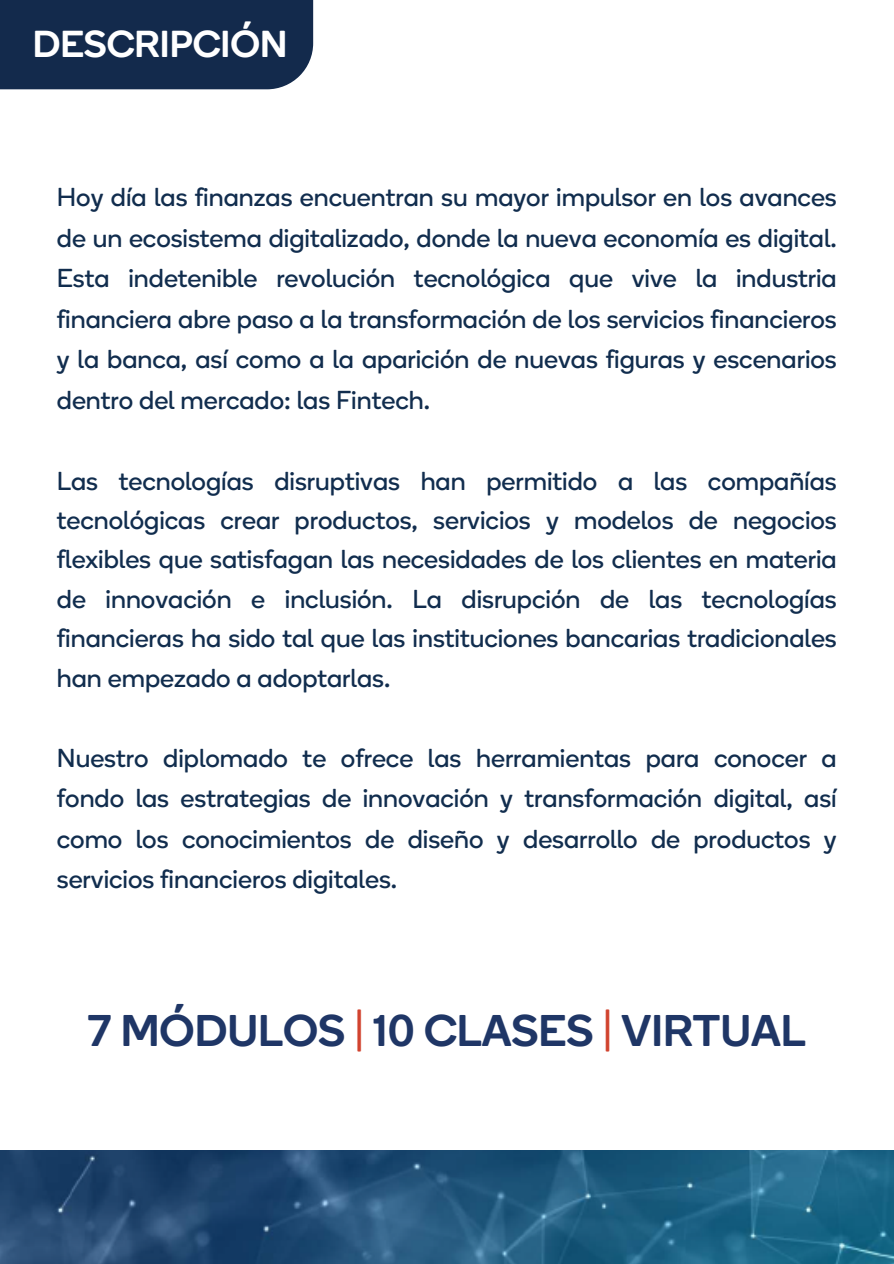
<style>
.page{position:relative;width:894px;height:1264px;background:#fff}
.page>*{position:absolute;margin:0;border:0;box-sizing:border-box;transform-origin:0 0}
.t1{font:500 44.25px "HILVCC Boing";color:#1f3666}
.t2{font:500 37.5px "HILVCC Boing";color:#fff}
.t3{font:25.95px/40.5px "HILVCC Boing";color:#112d4e;text-align:justify}
.s1{color:#d1432f}
</style>
<div class="page">
<div style="left:0;top:0;width:313px;height:89px;background:#132a4c"></div>
<img style="left:0;top:1150px;width:893px;height:113px">
<p class="t2" style="left:33px;top:18px;width:256px">DESCRIPCIÓN</p>
<h2 class="t3" style="left:57px;top:176px;width:781px">Hoy día las finanzas encuentran su mayor impulsor en los avances de un ecosistema digitalizado, donde la nueva economía es digital.<br>Esta indetenible revolución tecnológica que vive la industria financiera abre paso a la transformación de los servicios financieros y la banca, así como a la aparición de nuevas figuras y escenarios dentro del mercado: las Fintech.</h2>
<p class="t3" style="left:57px;top:460px;width:781px;line-height:39.3px">Las tecnologías disruptivas han permitido a las compañías tecnológicas crear productos, servicios y modelos de negocios flexibles que satisfagan las necesidades de los clientes en materia de innovación e inclusión. La disrupción de las tecnologías financieras ha sido tal que las instituciones bancarias tradicionales han empezado a adoptarlas.</p>
<p class="t3" style="left:57px;top:736px;width:781px">Nuestro diplomado te ofrece las herramientas para conocer a fondo las estrategias de innovación y transformación digital, así como los conocimientos de diseño y desarrollo de productos y servicios financieros digitales.</p>
<h1 class="t1" style="left:88px;top:1000px;width:719px">7 MÓDULOS <span class="s1">|</span> 10 CLASES <span class="s1">|</span> VIRTUAL</h1>
</div>
